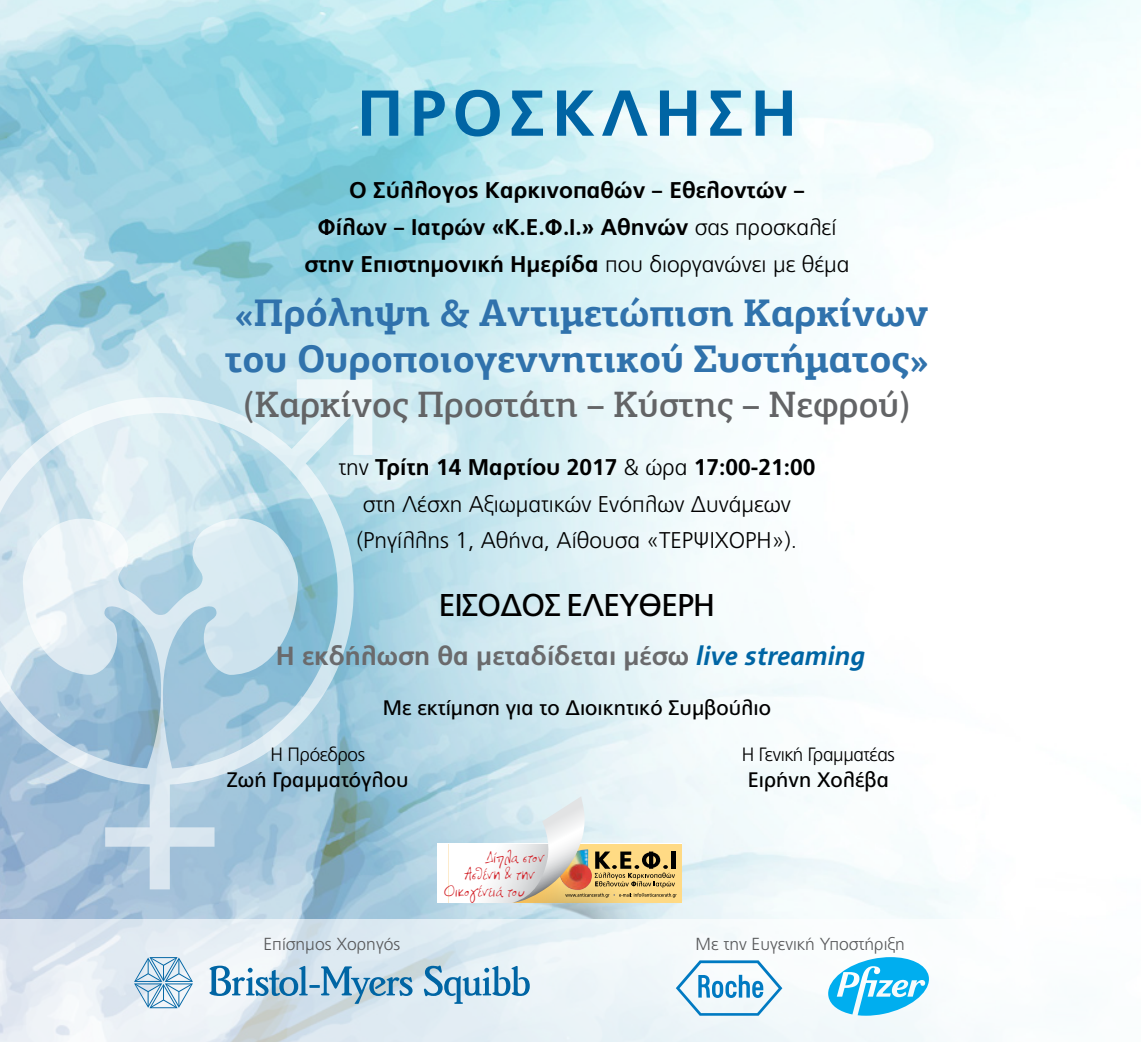
<style>
.page{position:relative;width:1141px;height:1042px;background:#fff}
.page>*{position:absolute;margin:0;border:0;box-sizing:border-box;transform-origin:0 0}
.t1{font:700 64.75px "PF Catalog";letter-spacing:.1em;color:#0065a4}
.t2{font:700 38.5px/45.5px "PF Agora Slab Pro";color:#3072ac}
.t3{font:500 36.75px "PF Agora Slab Pro";color:#636466}
.t4{font:31.5px "PF Catalog";letter-spacing:-.025em;color:#000}
.t5{font:700 26.25px "PF Catalog";color:#6a6a6c}
.t6{font:700 22.75px/36.8px "PF Catalog";color:#000;text-align:center}
.t7{font:300 22.75px/36.8px "PF Catalog";color:#000;text-align:center}
.t8{font:21px "PF Catalog";color:#000}
.t9{font:300 19.25px "PF Catalog";letter-spacing:-.02em;color:#000}
.t10{font:300 17.5px "PF Catalog";color:#58595b}
.t11{font:17.15px "PF Libera Pro";color:#d2232a;scale:.83 1}
.s1{font-weight:300}
.s2{font-weight:700}
.s3{font-style:italic;color:#0065a4}
</style>
<div class="page">
<svg style="left:0;top:379px;width:372px;height:510px;background:#bad6e4"></svg>
<svg style="left:0;top:919px;width:1141px;height:123px"></svg>
<img style="left:503px;top:840px;width:201px;height:79px">
<svg style="left:448px;top:796px;width:229px;height:107px"></svg>
<svg style="left:828px;top:957px;width:101px;height:58px"></svg>
<svg style="left:676px;top:960px;width:106px;height:55px"></svg>
<svg style="left:134px;top:957px;width:59px;height:51px"></svg>
<svg style="left:209px;top:965px;width:204px;height:39px"></svg>
<svg style="left:424px;top:965px;width:106px;height:39px;background:#a4c8dd"></svg>
<h1 class="t1" style="left:357px;top:75px;width:442px">ΠΡΟΣΚΛΗΣΗ</h1>
<p class="t6" style="left:304px;top:172px;width:547px">Ο Σύλλογος Καρκινοπαθών – Εθελοντών –<br>Φίλων – Ιατρών «Κ.Ε.Φ.Ι.» Αθηνών <span class="s1">σας προσκαλεί </span>στην Επιστημονική Ημερίδα <span class="s1">που διοργανώνει με θέμα</span></p>
<h2 class="t2" style="left:225px;top:290px;width:705px">«Πρόληψη &amp; Αντιμετώπιση Καρκίνων του Ουροποιογεννητικού Συστήματος»</h2>
<h3 class="t3" style="left:243px;top:382px;width:669px">(Καρκίνος Προστάτη – Κύστης – Νεφρού)</h3>
<p class="t7" style="left:339px;top:449px;width:478px">την <span class="s2">Τρίτη 14 Μαρτίου 2017</span> &amp; ώρα <span class="s2">17:00-21:00 </span>στη Λέσχη Αξιωματικών Ενόπλων Δυνάμεων (Ρηγίλλης 1, Αθήνα, Αίθουσα «ΤΕΡΨΙΧΟΡΗ»).</p>
<h3 class="t4" style="left:439px;top:586px;width:278px">ΕΙΣΟΔΟΣ ΕΛΕΥΘΕΡΗ</h3>
<p class="t5" style="left:276px;top:640px;width:591px">Η εκδήλωση θα μεταδίδεται μέσω <span class="s3">live streaming</span></p>
<p class="t8" style="left:383px;top:695px;width:390px">Με εκτίμηση για το Διοικητικό Συμβούλιο</p>
<p class="t9" style="left:270px;top:744px;width:96px">Η Πρόεδρος</p>
<p class="t8" style="left:227px;top:768px;width:183px">Ζωή Γραμματόγλου</p>
<p class="t11" style="left:486px;top:845px;width:73px">∆ίπλα στον</p>
<p class="t11" style="left:465px;top:862px;width:86px">Ασθένη &amp; την</p>
<p class="t11" style="left:444px;top:880px;width:99px">Οικογένειά του</p>
<p class="t9" style="left:742px;top:744px;width:154px">Η Γενική Γραμματέας</p>
<p class="t8" style="left:748px;top:768px;width:143px">Ειρήνη Χολέβα</p>
<p class="t10" style="left:264px;top:934px;width:138px">Επίσημος Χορηγός</p>
<p class="t10" style="left:696px;top:934px;width:211px">Με την Ευγενική Υποστήριξη</p>
</div>
